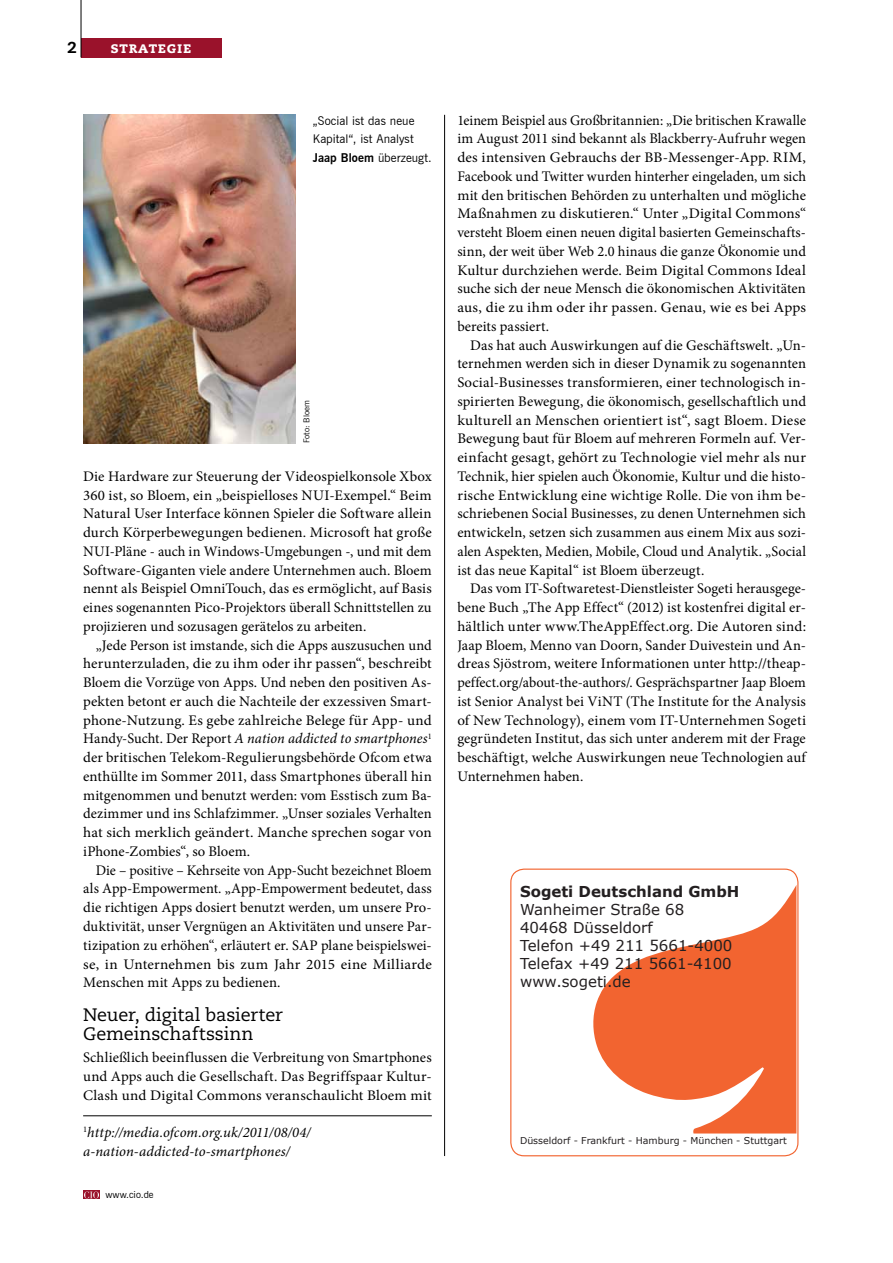
<style>
.page{position:relative;width:893px;height:1263px;background:#fff}
.page>*{position:absolute;margin:0;border:0;box-sizing:border-box;transform-origin:0 0}
.t1{font:18px/18.8px "Caecilia";letter-spacing:-.005em;color:#000}
.t2{font:15.75px "Caecilia Heavy SC";letter-spacing:.05em;color:#fff}
.t3{font:800 15.75px "Caecilia";color:#000}
.t4{font:15px "Verdana";color:#231f20}
.t5{font:700 15px "Verdana";color:#231f20}
.t6{font:14.7px/18.8px "Minion Pro";letter-spacing:.005em;color:#000;text-align:justify}
.t7{font:14.7px "Minion Pro";letter-spacing:.005em;color:#000;scale:1.04 1}
.t8{font:italic 14.7px/18.8px "Minion Pro";letter-spacing:.005em;color:#000}
.t9{font:12px/18.8px "News Gothic BT";color:#000}
.t10{font:11.7px/14.1px "Verdana";color:#000}
.t11{font:700 10.35px "Verdana";color:#000}
.t12{font:9.75px "News Gothic BT";color:#000}
.t13{font:9.45px "Verdana";color:#231f20}
.t14{font:8.25px "News Gothic BT";letter-spacing:.01em;color:#000}
.t15{font:7.65px "Verdana";color:#000}
.s1{font-weight:700}
.s2{font-style:normal}
</style>
<div class="page">
<div style="left:81px;top:38px;width:140px;height:19px;background:#9a122b"></div>
<hr style="left:81px;top:0;width:1px;height:57px;background:#000">
<svg style="left:83px;top:1191px;width:17px;height:8px"></svg>
<svg style="left:84px;top:1191px;width:15px;height:7px"></svg>
<hr style="left:444px;top:115px;width:1px;height:1041px;background:#000">
<img style="left:83px;top:115px;width:213px;height:328px">
<hr style="left:83px;top:1115px;width:349px;height:1px;background:#000">
<div style="left:510px;top:868px;width:288px;height:288px;border:1px solid #f26430;border-radius:13px"></div>
<svg style="left:593px;top:886px;width:203px;height:247px;fill:#f26430"></svg>
<p class="t3" style="left:67px;top:38px;width:11px">2</p>
<p class="t2" style="left:111px;top:38px;width:82px">strategie</p>
<p class="t9" style="left:313px;top:111px;width:121px">„Social ist das neue<br>Kapital“, ist Analyst<br><span class="s1">Jaap Bloem</span> überzeugt.</p>
<p class="t14" style="left:301px;top:443px;width:45px;rotate:-90deg">Foto: Bloem</p>
<p class="t6" style="left:83px;top:467px;width:350px">Die Hardware zur Steuerung der Videospielkonsole Xbox</p>
<p class="t6" style="left:83px;top:486px;width:350px">360 ist, so Bloem, ein „beispielloses NUI-Exempel.“ Beim</p>
<p class="t6" style="left:83px;top:504px;width:350px">Natural User Interface können Spieler die Software allein</p>
<p class="t6" style="left:83px;top:523px;width:350px">durch Körperbewegungen bedienen. Microsoft hat große</p>
<p class="t6" style="left:83px;top:542px;width:350px">NUI-Pläne - auch in Windows-Umgebungen -, und mit dem</p>
<p class="t6" style="left:83px;top:561px;width:350px">Software-Giganten viele andere Unternehmen auch. Bloem</p>
<p class="t6" style="left:83px;top:579px;width:350px">nennt als Beispiel OmniTouch, das es ermöglicht, auf Basis</p>
<p class="t6" style="left:83px;top:598px;width:350px">eines sogenannten Pico-Projektors überall Schnittstellen zu</p>
<p class="t6" style="left:83px;top:617px;width:285px">projizieren und sozusagen gerätelos zu arbeiten.</p>
<p class="t6" style="left:96px;top:636px;width:337px">„Jede Person ist imstande, sich die Apps auszusuchen und</p>
<p class="t6" style="left:83px;top:654px;width:350px">herunterzuladen, die zu ihm oder ihr passen“, beschreibt</p>
<p class="t6" style="left:83px;top:673px;width:350px">Bloem die Vorzüge von Apps. Und neben den positiven As-</p>
<p class="t6" style="left:83px;top:692px;width:350px">pekten betont er auch die Nachteile der exzessiven Smart-</p>
<p class="t6" style="left:83px;top:711px;width:350px">phone-Nutzung. Es gebe zahlreiche Belege für App- und</p>
<p class="t8" style="left:83px;top:730px;width:350px"><span class="s2">Handy-Sucht. Der Report</span> A nation addicted to smartphones<sup>1</sup></p>
<p class="t6" style="left:83px;top:748px;width:350px">der britischen Telekom-Regulierungsbehörde Ofcom etwa</p>
<p class="t6" style="left:83px;top:767px;width:350px">enthüllte im Sommer 2011, dass Smartphones überall hin</p>
<p class="t6" style="left:83px;top:786px;width:350px">mitgenommen und benutzt werden: vom Esstisch zum Ba-</p>
<p class="t6" style="left:83px;top:804px;width:350px">dezimmer und ins Schlafzimmer. „Unser soziales Verhalten</p>
<p class="t7" style="left:83px;top:823px;width:337px">hat sich merklich geändert. Manche sprechen sogar von</p>
<p class="t6" style="left:83px;top:842px;width:169px">iPhone-Zombies“, so Bloem.</p>
<p class="t6" style="left:96px;top:861px;width:337px">Die – positive – Kehrseite von App-Sucht bezeichnet Bloem</p>
<p class="t6" style="left:83px;top:879px;width:350px">als App-Empowerment. „App-Empowerment bedeutet, dass</p>
<p class="t6" style="left:83px;top:898px;width:350px">die richtigen Apps dosiert benutzt werden, um unsere Pro-</p>
<p class="t6" style="left:83px;top:917px;width:350px">duktivität, unser Vergnügen an Aktivitäten und unsere Par-</p>
<p class="t6" style="left:83px;top:936px;width:350px">tizipation zu erhöhen“, erläutert er. SAP plane beispielswei-</p>
<p class="t7" style="left:83px;top:954px;width:337px">se, in Unternehmen bis zum Jahr 2015 eine Milliarde</p>
<p class="t6" style="left:83px;top:973px;width:199px">Menschen mit Apps zu bedienen.</p>
<p class="t1" style="left:83px;top:1006px;width:201px">Neuer, digital basierter<br>Gemeinschaftssinn</p>
<p class="t6" style="left:83px;top:1048px;width:350px">Schließlich beeinflussen die Verbreitung von Smartphones und Apps auch die Gesellschaft. Das Begriffspaar Kultur-Clash und Digital Commons veranschaulicht Bloem mit</p>
<p class="t8" style="left:83px;top:1124px;width:230px"><sup>1</sup>http://media.ofcom.org.uk/2011/08/04/ a-nation-addicted-to-smartphones/</p>
<p class="t12" style="left:105px;top:1188px;width:50px">www.cio.de</p>
<p class="t6" style="left:457px;top:111px;width:350px">1einem Beispiel aus Großbritannien: „Die britischen Krawalle</p>
<p class="t6" style="left:457px;top:129px;width:350px">im August 2011 sind bekannt als Blackberry-Aufruhr wegen</p>
<p class="t7" style="left:457px;top:148px;width:337px">des intensiven Gebrauchs der BB-Messenger-App. RIM,</p>
<p class="t6" style="left:457px;top:167px;width:350px">Facebook und Twitter wurden hinterher eingeladen, um sich</p>
<p class="t6" style="left:457px;top:186px;width:350px">mit den britischen Behörden zu unterhalten und mögliche</p>
<p class="t6" style="left:457px;top:204px;width:350px">Maßnahmen zu diskutieren.“ Unter „Digital Commons“</p>
<p class="t6" style="left:457px;top:223px;width:350px">versteht Bloem einen neuen digital basierten Gemeinschafts-</p>
<p class="t6" style="left:457px;top:242px;width:350px">sinn, der weit über Web 2.0 hinaus die ganze Ökonomie und</p>
<p class="t6" style="left:457px;top:261px;width:350px">Kultur durchziehen werde. Beim Digital Commons Ideal</p>
<p class="t6" style="left:457px;top:279px;width:350px">suche sich der neue Mensch die ökonomischen Aktivitäten</p>
<p class="t7" style="left:457px;top:298px;width:337px">aus, die zu ihm oder ihr passen. Genau, wie es bei Apps</p>
<p class="t6" style="left:457px;top:317px;width:93px">bereits passiert.</p>
<p class="t6" style="left:470px;top:336px;width:337px">Das hat auch Auswirkungen auf die Geschäftswelt. „Un-</p>
<p class="t6" style="left:457px;top:354px;width:350px">ternehmen werden sich in dieser Dynamik zu sogenannten</p>
<p class="t6" style="left:457px;top:373px;width:350px">Social-Businesses transformieren, einer technologisch in-</p>
<p class="t6" style="left:457px;top:392px;width:350px">spirierten Bewegung, die ökonomisch, gesellschaftlich und</p>
<p class="t7" style="left:457px;top:410px;width:337px">kulturell an Menschen orientiert ist“, sagt Bloem. Diese</p>
<p class="t6" style="left:457px;top:429px;width:350px">Bewegung baut für Bloem auf mehreren Formeln auf. Ver-</p>
<p class="t7" style="left:457px;top:448px;width:337px">einfacht gesagt, gehört zu Technologie viel mehr als nur</p>
<p class="t6" style="left:457px;top:467px;width:350px">Technik, hier spielen auch Ökonomie, Kultur und die histo-</p>
<p class="t6" style="left:457px;top:486px;width:350px">rische Entwicklung eine wichtige Rolle. Die von ihm be-</p>
<p class="t6" style="left:457px;top:504px;width:350px">schriebenen Social Businesses, zu denen Unternehmen sich</p>
<p class="t6" style="left:457px;top:523px;width:350px">entwickeln, setzen sich zusammen aus einem Mix aus sozi-</p>
<p class="t6" style="left:457px;top:542px;width:350px">alen Aspekten, Medien, Mobile, Cloud und Analytik. „Social</p>
<p class="t6" style="left:457px;top:561px;width:248px">ist das neue Kapital“ ist Bloem überzeugt.</p>
<p class="t6" style="left:470px;top:579px;width:337px">Das vom IT-Softwaretest-Dienstleister Sogeti herausgege-</p>
<p class="t6" style="left:457px;top:598px;width:350px">bene Buch „The App Effect“ (2012) ist kostenfrei digital er-</p>
<p class="t6" style="left:457px;top:617px;width:350px">hältlich unter www.TheAppEffect.org. Die Autoren sind:</p>
<p class="t6" style="left:457px;top:636px;width:350px">Jaap Bloem, Menno van Doorn, Sander Duivestein und An-</p>
<p class="t6" style="left:457px;top:654px;width:350px">dreas Sjöstrom, weitere Informationen unter http://theap-</p>
<p class="t6" style="left:457px;top:673px;width:350px">peffect.org/about-the-authors/. Gesprächspartner Jaap Bloem</p>
<p class="t6" style="left:457px;top:692px;width:350px">ist Senior Analyst bei ViNT (The Institute for the Analysis</p>
<p class="t6" style="left:457px;top:711px;width:350px">of New Technology), einem vom IT-Unternehmen Sogeti</p>
<p class="t6" style="left:457px;top:729px;width:350px">gegründeten Institut, das sich unter anderem mit der Frage</p>
<p class="t6" style="left:457px;top:748px;width:350px">beschäftigt, welche Auswirkungen neue Technologien auf</p>
<p class="t6" style="left:457px;top:767px;width:127px">Unternehmen haben.</p>
<p class="t5" style="left:520px;top:881px;width:221px">Sogeti Deutschland GmbH</p>
<p class="t4" style="left:520px;top:899px;width:166px">Wanheimer Straße 68</p>
<p class="t4" style="left:520px;top:917px;width:134px">40468 Düsseldorf</p>
<p class="t4" style="left:520px;top:935px;width:214px">Telefon +49 211 5661-4000</p>
<p class="t4" style="left:520px;top:953px;width:213px">Telefax +49 211 5661-4100</p>
<p class="t4" style="left:520px;top:971px;width:112px">www.sogeti.de</p>
<p class="t11" style="left:576px;top:930px;width:154px">Sogeti Deutschland GmbH</p>
<p class="t10" style="left:576px;top:943px;width:105px">Schiess-Str. 72<br>40549 Düsseldorf</p>
<p class="t13" style="left:520px;top:1134px;width:268px">Düsseldorf - Frankfurt - Hamburg - München - Stuttgart</p>
<p class="t15" style="left:576px;top:1139px;width:218px">Düsseldorf - Frankfurt - Hamburg - München - Stuttgart</p>
</div>
